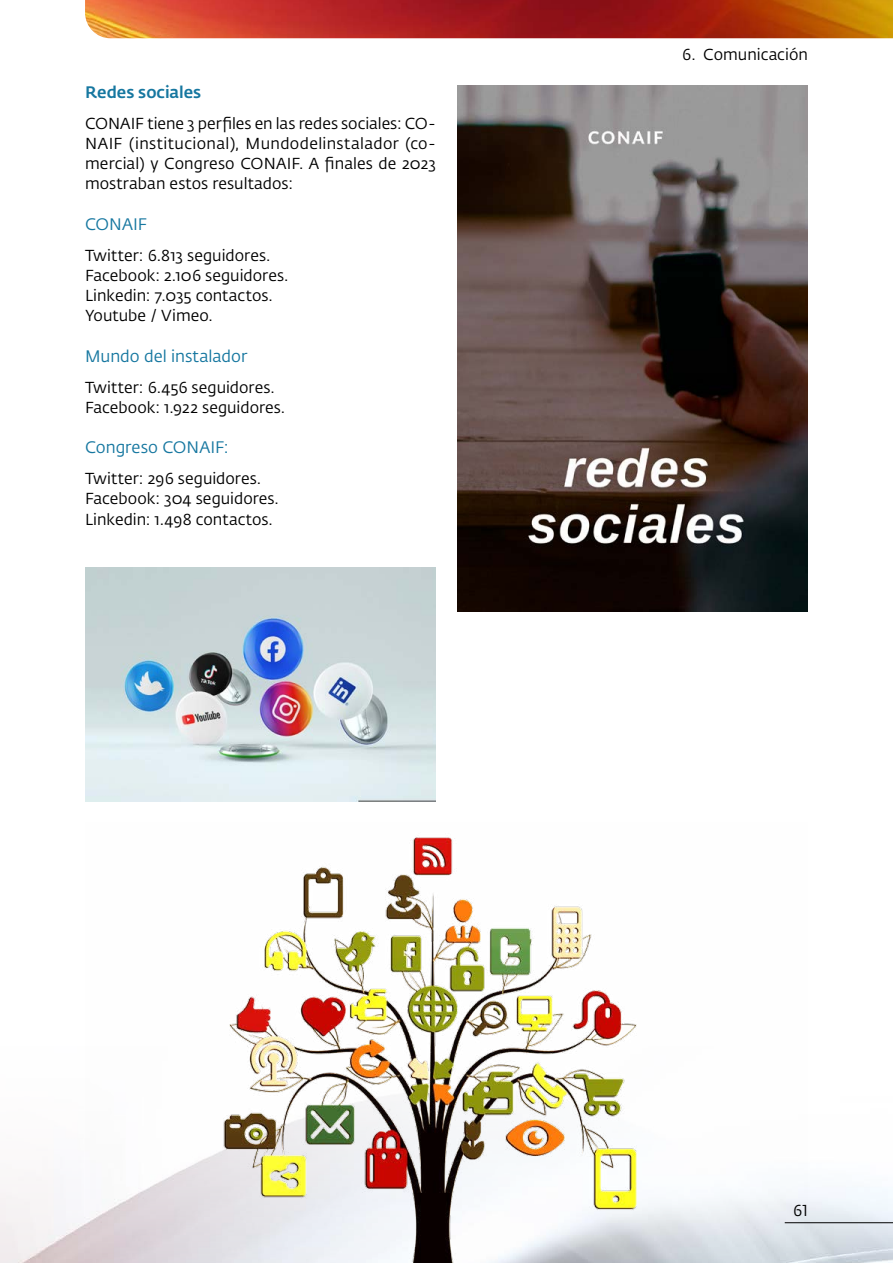
<style>
.page{position:relative;width:893px;height:1263px;background:#fff}
.page>*{position:absolute;margin:0;border:0;box-sizing:border-box;transform-origin:0 0}
.Titulo_4{font:16.5px "Fedra Sans Pro";color:#1677a0}
.Titulo_3{font:500 16.5px "Fedra Sans Pro";letter-spacing:.005em;color:#1677a0}
.Texto_general{font:15.75px/20.2px "Fedra Sans Pro";color:#000;text-align:justify}
</style>
<div class="page">
<img style="left:0;top:1186px;width:893px;height:77px">
<img style="left:85px;top:0;width:808px;height:38px">
<img style="left:457px;top:85px;width:351px;height:526px">
<img style="left:85px;top:567px;width:351px;height:234px">
<img style="left:85px;top:837px;width:723px;height:426px">
<hr style="left:785px;top:1222px;width:108px;height:1px;background:#000">
<p class="Titulo_3" style="left:85px;top:80px;width:118px">Redes sociales</p>
<p class="Texto_general" style="left:85px;top:113px;width:352px">CONAIF tiene 3 perfiles en las redes sociales: CO-NAIF (institucional), Mundodelinstalador (co&shy;mercial) y Congreso CONAIF. A finales de 2023 mostraban estos resultados:</p>
<p class="Titulo_4" style="left:85px;top:213px;width:64px">CONAIF</p>
<p class="Texto_general" style="left:85px;top:245px;width:187px">Twitter: 6.813 seguidores.</p>
<p class="Texto_general" style="left:85px;top:265px;width:205px">Facebook: 2.106 seguidores.</p>
<p class="Texto_general" style="left:85px;top:285px;width:189px">Linkedin: 7.035 contactos.</p>
<p class="Texto_general" style="left:85px;top:305px;width:129px">Youtube / Vimeo.</p>
<p class="Titulo_4" style="left:85px;top:345px;width:164px">Mundo del instalador</p>
<p class="Texto_general" style="left:85px;top:377px;width:191px">Twitter: 6.456 seguidores.</p>
<p class="Texto_general" style="left:85px;top:397px;width:201px">Facebook: 1.922 seguidores.</p>
<p class="Titulo_4" style="left:85px;top:436px;width:145px">Congreso CONAIF:</p>
<p class="Texto_general" style="left:85px;top:468px;width:177px">Twitter: 296 seguidores.</p>
<p class="Texto_general" style="left:85px;top:488px;width:195px">Facebook: 304 seguidores.</p>
<p class="Texto_general" style="left:85px;top:509px;width:189px">Linkedin: 1.498 contactos.</p>
<p class="Texto_general" style="left:682px;top:43px;width:127px">6. Comunicación</p>
<p class="Texto_general" style="left:793px;top:1200px;width:16px">61</p>
</div>
